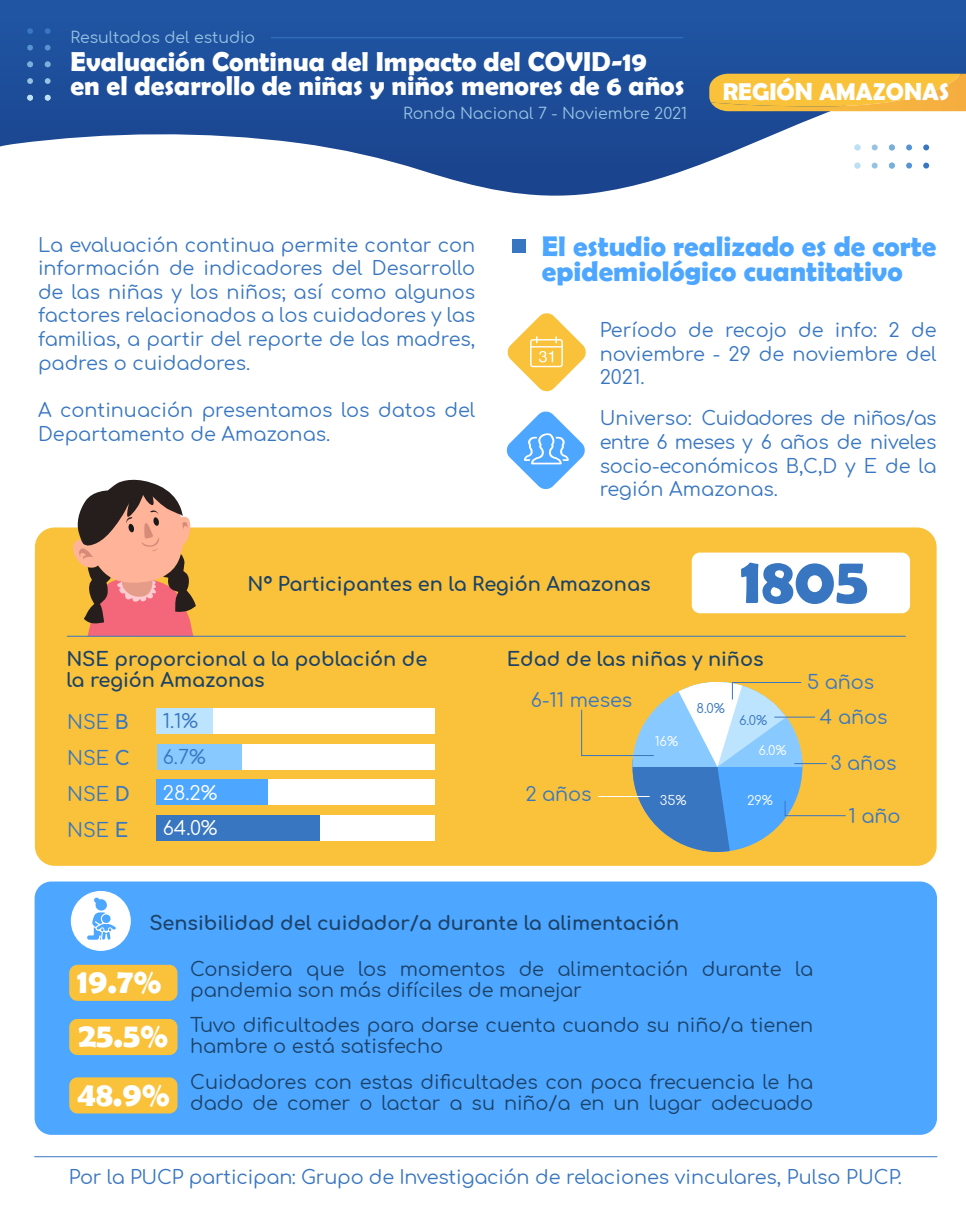
<style>
.page{position:relative;width:966px;height:1215px;background:#fff}
.page>*{position:absolute;margin:0;border:0;box-sizing:border-box;transform-origin:0 0}
.t1{font:700 65.62px "Berlin Sans FB Demi";color:#3876c1}
.t2{font:700 34.3px "Berlin Sans FB Demi";color:#fff}
.t3{font:700 28.44px/25.7px "Berlin Sans FB Demi";color:#4da6ff}
.t4{font:700 27.39px/24px "Berlin Sans FB Demi";color:#fff}
.t5{font:700 24.32px "Berlin Sans FB Demi";color:#fff}
.t6{font:19.34px/21px "Comfortaa";letter-spacing:-.005em;color:#1c4268}
.t7{font:700 19.34px/21px "Comfortaa";letter-spacing:-.005em;color:#1c4268}
.t8{font:19.34px/35.9px "Comfortaa";letter-spacing:-.005em;color:#3876c1}
.t9{font:19.34px/35.7px "Comfortaa";color:#fff}
.t10{font:19.25px/23.6px "Comfortaa";color:#3876c1;text-align:justify}
.t11{font:15.66px "Comfortaa";letter-spacing:-.005em;color:#96c3e2}
.t12{font:12.86px "Comfortaa";color:#fff}
.t13{font:12.86px "Comfortaa";color:#3876c1}
.s1{font-weight:700}
</style>
<div class="page">
<div style="left:35px;top:881px;width:901px;height:253px;background:#4da6ff;border-radius:17px"></div>
<div style="left:0;top:0;width:965px;height:269px;background:#1e53a0"></div>
<svg style="left:0;top:80px;width:965px;height:189px;fill:#fff"></svg>
<svg style="left:27px;top:28px;width:6px;height:6px"></svg>
<svg style="left:45px;top:28px;width:6px;height:6px"></svg>
<svg style="left:27px;top:45px;width:6px;height:6px"></svg>
<svg style="left:45px;top:45px;width:6px;height:6px"></svg>
<svg style="left:27px;top:61px;width:6px;height:6px"></svg>
<svg style="left:45px;top:61px;width:6px;height:6px"></svg>
<svg style="left:27px;top:78px;width:6px;height:6px"></svg>
<svg style="left:45px;top:78px;width:6px;height:6px"></svg>
<svg style="left:27px;top:95px;width:6px;height:6px"></svg>
<svg style="left:45px;top:95px;width:6px;height:6px"></svg>
<hr style="left:271px;top:37px;width:411px;height:1px;background:#3876c1">
<div style="left:512px;top:239px;width:14px;height:14px;background:#3876c1"></div>
<svg style="left:507px;top:313px;width:79px;height:79px"></svg>
<svg style="left:506px;top:411px;width:79px;height:78px"></svg>
<div style="left:35px;top:527px;width:901px;height:339px;background:#f9c23a;border-radius:20px"></div>
<svg style="left:69px;top:479px;width:127px;height:157px"></svg>
<hr style="left:67px;top:636px;width:838px;height:1px;background:#3876c1">
<div style="left:691px;top:552px;width:218px;height:61px;background:#fff;border-radius:8px"></div>
<div style="left:157px;top:708px;width:277px;height:25px;background:#fff"></div>
<div style="left:157px;top:743px;width:277px;height:26px;background:#fff"></div>
<div style="left:157px;top:779px;width:277px;height:26px;background:#fff"></div>
<div style="left:157px;top:815px;width:277px;height:25px;background:#fff"></div>
<div style="left:157px;top:708px;width:56px;height:25px;background:#bde4ff"></div>
<div style="left:157px;top:743px;width:84px;height:26px;background:#88c9ff"></div>
<div style="left:157px;top:779px;width:111px;height:26px;background:#4da6ff"></div>
<div style="left:157px;top:815px;width:163px;height:25px;background:#3876c1"></div>
<svg style="left:581px;top:682px;width:265px;height:170px"></svg>
<hr style="left:774px;top:716px;width:40px;height:1px;background:#3876c1">
<hr style="left:794px;top:763px;width:32px;height:1px;background:#3876c1">
<div style="left:69px;top:1019px;width:108px;height:36px;background:#f9c23a;border-radius:8px"></div>
<div style="left:69px;top:964px;width:108px;height:37px;background:#f9c23a;border-radius:8px"></div>
<svg style="left:923px;top:144px;width:6px;height:6px"></svg>
<svg style="left:923px;top:163px;width:6px;height:6px"></svg>
<svg style="left:905px;top:144px;width:6px;height:6px"></svg>
<svg style="left:905px;top:163px;width:6px;height:6px"></svg>
<svg style="left:888px;top:144px;width:6px;height:6px"></svg>
<svg style="left:888px;top:163px;width:6px;height:6px"></svg>
<svg style="left:871px;top:144px;width:6px;height:6px"></svg>
<svg style="left:871px;top:163px;width:6px;height:6px"></svg>
<svg style="left:854px;top:144px;width:6px;height:6px"></svg>
<svg style="left:854px;top:163px;width:6px;height:6px"></svg>
<svg style="left:709px;top:74px;width:256px;height:37px"></svg>
<div style="left:69px;top:1077px;width:108px;height:36px;background:#f9c23a;border-radius:8px"></div>
<div style="left:71px;top:891px;width:60px;height:60px;background:#fff;border-radius:50%"></div>
<svg style="left:87px;top:897px;width:29px;height:43px"></svg>
<hr style="left:35px;top:1156px;width:901px;height:1px;background:#3876c1">
<p class="t11" style="left:70px;top:24px;width:186px">Resultados del estudio</p>
<h3 class="t4" style="left:70px;top:50px;width:615px">Evaluación Continua del Impacto del COVID-19<br>en el desarrollo de niñas y niños menores de 6 años</h3>
<p class="t11" style="left:403px;top:99px;width:286px">Ronda Nacional 7 - Noviembre 2021</p>
<p class="t5" style="left:722px;top:78px;width:228px">REGIÓN AMAZONAS</p>
<p class="t10" style="left:38px;top:230px;width:439px">La evaluación continua permite contar con información de indicadores del Desarrollo de las niñas y los niños; así como algunos factores relacionados a los cuidadores y las familias, a partir del reporte de las madres, padres o cuidadores.</p>
<p class="t10" style="left:38px;top:395px;width:439px">A continuación presentamos los datos del<br>Departamento de Amazonas.</p>
<h3 class="t3" style="left:541px;top:233px;width:396px">El estudio realizado es de corte epidemiológico cuantitativo</h3>
<p class="t10" style="left:599px;top:316px;width:338px">Período de recojo de info: 2 de noviembre - 29 de noviembre del 2021.</p>
<p class="t10" style="left:599px;top:404px;width:338px">Universo: Cuidadores de niños/as entre 6 meses y 6 años de niveles socio-económicos B,C,D y E de la región Amazonas.</p>
<p class="t7" style="left:247px;top:571px;width:404px">N° Participantes en la Región Amazonas</p>
<h1 class="t1" style="left:740px;top:542px;width:129px">1805</h1>
<p class="t7" style="left:66px;top:645px;width:362px">NSE proporcional a la población de la región Amazonas</p>
<p class="t8" style="left:67px;top:702px;width:64px;text-align:justify">NSE <span class="s1">B </span>NSE <span class="s1">C </span>NSE <span class="s1">D </span>NSE <span class="s1">E</span></p>
<p class="t8" style="left:163px;top:700px;width:44px">1.1%<br>6.7%</p>
<p class="t9" style="left:163px;top:772px;width:56px">28.2%<br>64.0%</p>
<p class="t7" style="left:506px;top:645px;width:258px">Edad de las niñas y niños</p>
<p class="t8" style="left:531px;top:679px;width:103px">6-11 meses</p>
<p class="t13" style="left:696px;top:697px;width:30px">8.0%</p>
<p class="t13" style="left:739px;top:708px;width:30px">6.0%</p>
<p class="t12" style="left:758px;top:738px;width:30px">6.0%</p>
<p class="t12" style="left:654px;top:730px;width:25px">16%</p>
<p class="t8" style="left:525px;top:773px;width:68px">2 años</p>
<p class="t12" style="left:659px;top:788px;width:28px">35%</p>
<p class="t12" style="left:747px;top:789px;width:27px">29%</p>
<p class="t8" style="left:819px;top:662px;width:69px;line-height:35.2px;text-indent:-13px">5 años<br>4 años</p>
<p class="t8" style="left:830px;top:742px;width:68px">3 años</p>
<p class="t8" style="left:848px;top:795px;width:53px">1 año</p>
<p class="t7" style="left:149px;top:909px;width:531px">Sensibilidad del cuidador/a durante la alimentación</p>
<h2 class="t2" style="left:77px;top:961px;width:85px">19.7%</h2>
<h2 class="t2" style="left:79px;top:1015px;width:91px">25.5%</h2>
<p class="t6" style="left:190px;top:956px;width:624px">Considera que los momentos de alimentación durante la pandemia son más difíciles de manejar</p>
<p class="t6" style="left:190px;top:1011px;width:624px">Tuvo dificultades para darse cuenta cuando su niño/a tienen hambre o está satisfecho</p>
<h2 class="t2" style="left:77px;top:1074px;width:94px">48.9%</h2>
<p class="t6" style="left:190px;top:1069px;width:624px">Cuidadores con estas dificultades con poca frecuencia le ha dado de comer o lactar a su niño/a en un lugar adecuado</p>
<p class="t10" style="left:69px;top:1162px;width:834px">Por la PUCP participan: Grupo de Investigación de relaciones vinculares, Pulso PUCP.</p>
</div>
